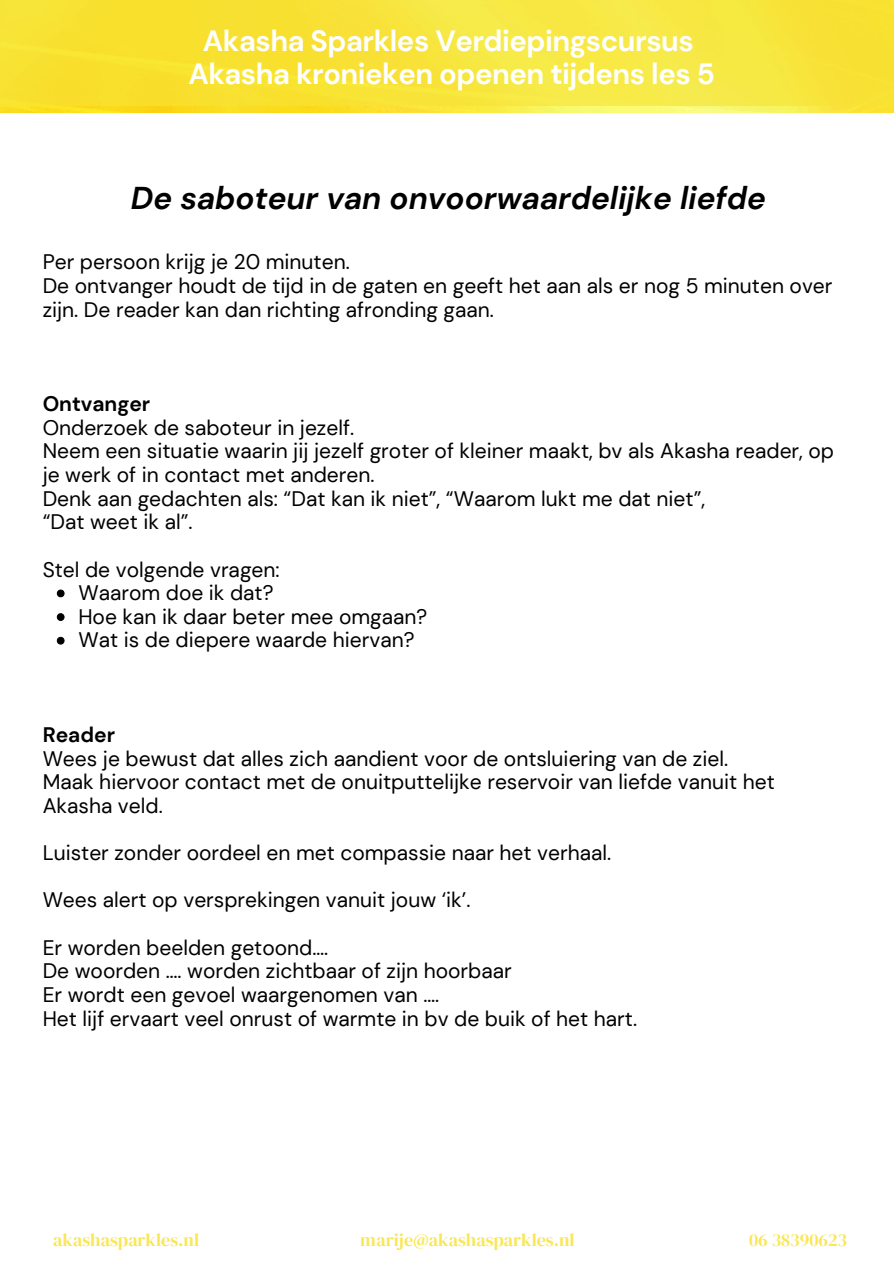
<style>
.page{position:relative;width:894px;height:1263px;background:#fff}
.page>*{position:absolute;margin:0;border:0;box-sizing:border-box;transform-origin:0 0}
.t1{font:italic 700 31.5px "DM Sans";color:#000}
.t2{font:700 29.25px/33px "DM Sans";letter-spacing:-.015em;color:#fff;text-align:center}
.t3{font:21px/23.7px "DM Sans";color:#000}
.t4{font:18px "DM Serif Display";color:#f8e338}
.s1{font-weight:700}
</style>
<div class="page">
<img style="left:0;top:105px;width:894px;height:8px">
<svg style="left:0;top:0;width:894px;height:105px;background:#f7e439"></svg>
<svg style="left:57px;top:589px;width:8px;height:9px"></svg>
<svg style="left:57px;top:613px;width:8px;height:8px"></svg>
<svg style="left:57px;top:637px;width:8px;height:8px"></svg>
<h1 class="t2" style="left:188px;top:25px;width:528px">Akasha Sparkles Verdiepingscursus<br>Akasha kronieken openen tijdens les 5</h1>
<h1 class="t1" style="left:131px;top:177px;width:637px">De saboteur van onvoorwaardelijke liefde</h1>
<h2 class="t3" style="left:43px;top:250px;width:791px">Per persoon krijg je 20 minuten.<br>De ontvanger houdt de tijd in de gaten en geeft het aan als er nog 5 minuten over zijn. De reader kan dan richting afronding gaan.</h2>
<h2 class="t3" style="left:43px;top:392px;width:793px"><span class="s1">Ontvanger<br></span>Onderzoek de saboteur in jezelf.<br>Neem een situatie waarin jij jezelf groter of kleiner maakt, bv als Akasha reader, op je werk of in contact met anderen.<br>Denk aan gedachten als: “Dat kan ik niet”, “Waarom lukt me dat niet”,<br>“Dat weet ik al”.</h2>
<h2 class="t3" style="left:43px;top:558px;width:239px">Stel de volgende vragen:</h2>
<h2 class="t3" style="left:78px;top:581px;width:197px">Waarom doe ik dat?</h2>
<h2 class="t3" style="left:78px;top:605px;width:350px">Hoe kan ik daar beter mee omgaan?</h2>
<h2 class="t3" style="left:78px;top:628px;width:338px">Wat is de diepere waarde hiervan?</h2>
<h2 class="t3" style="left:43px;top:723px;width:734px"><span class="s1">Reader<br></span>Wees je bewust dat alles zich aandient voor de ontsluiering van de ziel.<br>Maak hiervoor contact met de onuitputtelijke reservoir van liefde vanuit het Akasha veld.</h2>
<h2 class="t3" style="left:43px;top:841px;width:570px">Luister zonder oordeel en met compassie naar het verhaal.</h2>
<h2 class="t3" style="left:43px;top:888px;width:429px">Wees alert op versprekingen vanuit jouw ‘ik’.</h2>
<h2 class="t3" style="left:43px;top:936px;width:596px">Er worden beelden getoond….<br>De woorden …. worden zichtbaar of zijn hoorbaar<br>Er wordt een gevoel waargenomen van ….<br>Het lijf ervaart veel onrust of warmte in bv de buik of het hart.</h2>
<p class="t4" style="left:53px;top:1227px;width:147px">akashasparkles.nl</p>
<p class="t4" style="left:361px;top:1227px;width:215px">marije@akashasparkles.nl</p>
<p class="t4" style="left:749px;top:1227px;width:100px">06 38390623</p>
</div>
